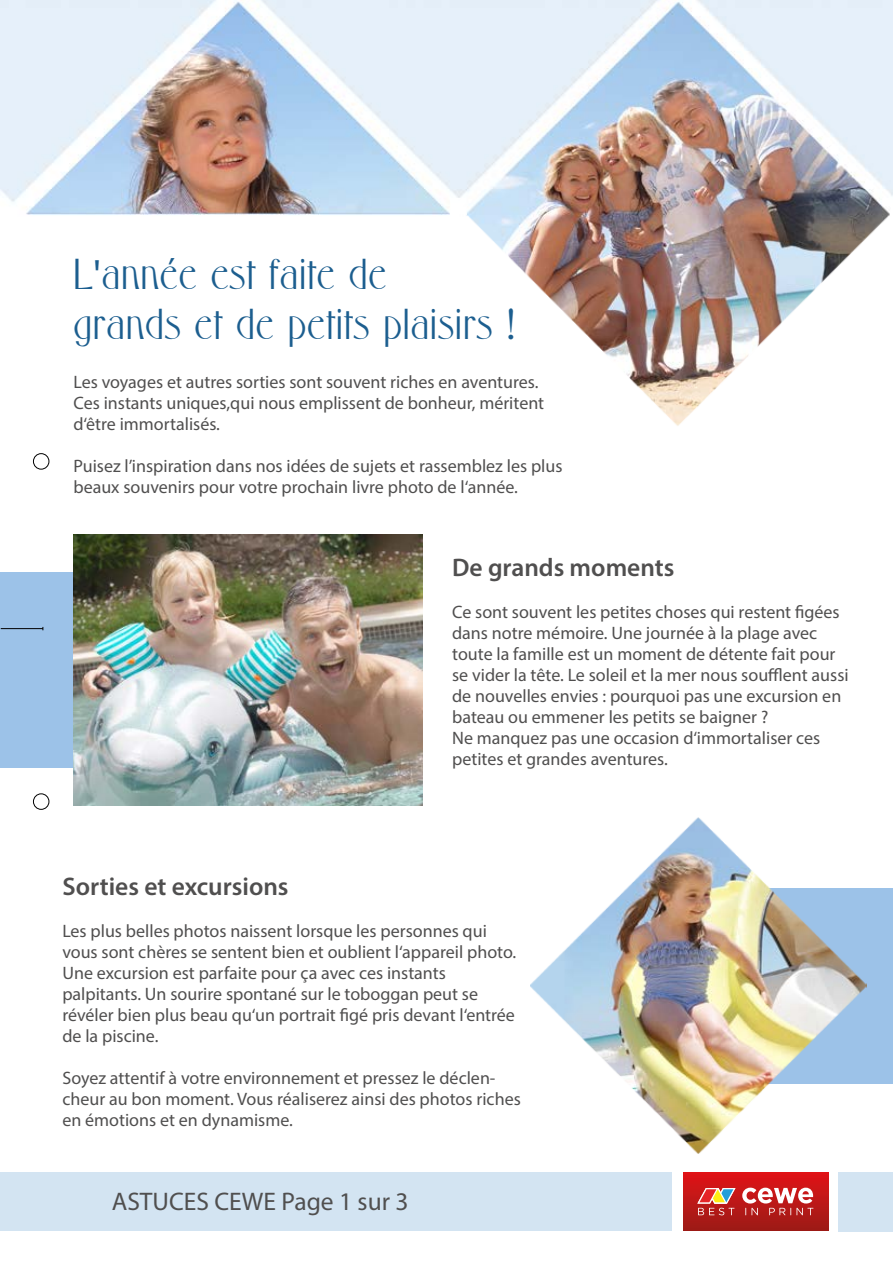
<style>
.page{position:relative;width:893px;height:1263px;background:#fff}
.page>*{position:absolute;margin:0;border:0;box-sizing:border-box;transform-origin:0 0}
.t1{font:42px/50.4px "Deco F761";letter-spacing:.02em;color:#1c5e8f}
.t2{font:600 25.5px "Myriad Pro";color:#504f4f}
.t3{font:25.5px "Myriad Pro";color:#504f4f}
.t4{font:18px/21px "Myriad Pro";color:#504f4f}
.s1{font-family:"Myriad Pro"}
</style>
<div class="page">
<div style="left:0;top:572px;width:192px;height:195px;background:#9cc2e8"></div>
<img style="left:73px;top:534px;width:349px;height:271px">
<div style="left:0;top:1172px;width:671px;height:59px;background:#d3e4f2"></div>
<div style="left:683px;top:1172px;width:146px;height:58px;background:linear-gradient(to bottom,#e11417,#9e1b17)"></div>
<svg style="left:697px;top:1188px;width:38px;height:27px"></svg>
<svg style="left:742px;top:1188px;width:71px;height:27px"></svg>
<div style="left:839px;top:1172px;width:54px;height:60px;background:#d3e4f2"></div>
<img style="left:1px;top:0;width:892px;height:426px">
<div style="left:655px;top:888px;width:238px;height:196px;background:#9cc2e8"></div>
<img style="left:531px;top:817px;width:335px;height:337px">
<hr style="left:1px;top:628px;width:42px;height:1px;background:#000">
<div style="left:33px;top:453px;width:16px;height:16px;border:1px solid #000;border-radius:50%"></div>
<div style="left:33px;top:793px;width:16px;height:17px;border:1px solid #000;border-radius:50%"></div>
<h1 class="t1" style="left:73px;top:248px;width:443px">L<span class="s1">'</span>année est faite de<br>grands et de petits plaisirs !</h1>
<p class="t4" style="left:73px;top:372px;width:472px">Les voyages et autres sorties sont souvent riches en aventures.<br>Ces instants uniques,qui nous emplissent de bonheur, méritent d‘être immortalisés.</p>
<p class="t4" style="left:73px;top:456px;width:491px">Puisez l’inspiration dans nos idées de sujets et rassemblez les plus beaux souvenirs pour votre prochain livre photo de l‘année.</p>
<h2 class="t2" style="left:452px;top:551px;width:224px">De grands moments</h2>
<p class="t4" style="left:452px;top:601px;width:398px">Ce sont souvent les petites choses qui restent figées dans notre mémoire. Une journée à la plage avec toute la famille est un moment de détente fait pour se vider la tête. Le soleil et la mer nous soufflent aussi de nouvelles envies : pourquoi pas une excursion en bateau ou emmener les petits se baigner ?<br>Ne manquez pas une occasion d‘immortaliser ces petites et grandes aventures.</p>
<h2 class="t2" style="left:62px;top:870px;width:228px">Sorties et excursions</h2>
<p class="t4" style="left:62px;top:920px;width:455px">Les plus belles photos naissent lorsque les personnes qui vous sont chères se sentent bien et oublient l‘appareil photo.<br>Une excursion est parfaite pour ça avec ces instants palpitants. Un sourire spontané sur le toboggan peut se révéler bien plus beau qu‘un portrait figé pris devant l‘entrée de la piscine.</p>
<p class="t4" style="left:62px;top:1067px;width:460px">Soyez attentif à votre environnement et pressez le déclen&shy;cheur au bon moment. Vous réaliserez ainsi des photos riches en émotions et en dynamisme.</p>
<h2 class="t3" style="left:112px;top:1185px;width:298px">ASTUCES CEWE Page 1 sur 3</h2>
</div>
